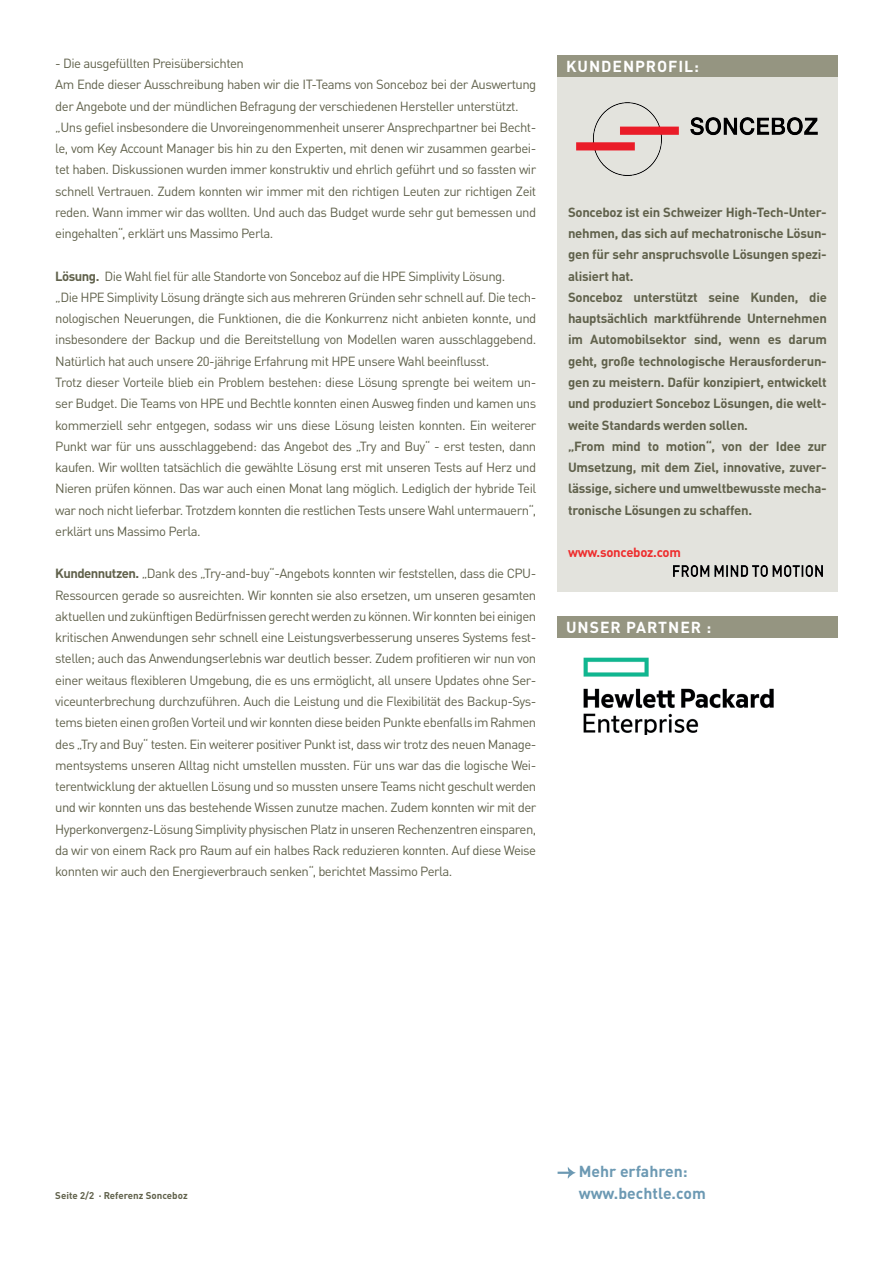
<style>
.page{position:relative;width:893px;height:1263px;background:#fff}
.page>*{position:absolute;margin:0;border:0;box-sizing:border-box;transform-origin:0 0}
.t1{font:700 15.75px/21.3px "Bechtle DIN";color:#6c99b3}
.t2{font:700 15.75px "Bechtle DIN";letter-spacing:.06em;color:#fff}
.t3{font:13.2px/21.3px "Bechtle DIN";letter-spacing:-.04em;color:#60614b}
.t4{font:700 13.2px/21.3px "Bechtle DIN";letter-spacing:-.02em;color:#60614b}
.t5{font:700 13.2px "Bechtle DIN";letter-spacing:-.02em;color:#ee2d2d}
.t6{font:700 9.75px "Bechtle DIN";color:#60614b}
.s1{font-weight:700}
</style>
<div class="page">
<svg style="left:558px;top:1167px;width:18px;height:12px"></svg>
<div style="left:557px;top:77px;width:280px;height:514px;background:#e3e3dd"></div>
<div style="left:558px;top:56px;width:280px;height:21px;background:#959581"></div>
<div style="left:558px;top:616px;width:280px;height:21px;background:#959581"></div>
<img style="left:584px;top:657px;width:190px;height:78px">
<img style="left:576px;top:102px;width:241px;height:74px">
<img style="left:673px;top:566px;width:149px;height:10px">
<p class="t3" style="left:55px;top:51px;width:483px">- Die ausgefüllten Preisübersichten<br>Am Ende dieser Ausschreibung haben wir die IT-Teams von Sonceboz bei der Auswertung der Angebote und der mündlichen Befragung der verschiedenen Hersteller unterstützt. „Uns gefiel insbesondere die Unvoreingenommenheit unserer Ansprechpartner bei Becht&shy;le, vom Key Account Manager bis hin zu den Experten, mit denen wir zusammen gearbei&shy;tet haben. Diskussionen wurden immer konstruktiv und ehrlich geführt und so fassten wir schnell Vertrauen. Zudem konnten wir immer mit den richtigen Leuten zur richtigen Zeit reden. Wann immer wir das wollten. Und auch das Budget wurde sehr gut bemessen und eingehalten“, erklärt uns Massimo Perla.</p>
<p class="t3" style="left:55px;top:264px;width:483px"><span class="s1">Lösung.</span> Die Wahl fiel für alle Standorte von Sonceboz auf die HPE Simplivity Lösung.<br>„Die HPE Simplivity Lösung drängte sich aus mehreren Gründen sehr schnell auf. Die tech&shy;nologischen Neuerungen, die Funktionen, die die Konkurrenz nicht anbieten konnte, und insbesondere der Backup und die Bereitstellung von Modellen waren ausschlaggebend.<br>Natürlich hat auch unsere 20-jährige Erfahrung mit HPE unsere Wahl beeinflusst.<br>Trotz dieser Vorteile blieb ein Problem bestehen: diese Lösung sprengte bei weitem un&shy;ser Budget. Die Teams von HPE und Bechtle konnten einen Ausweg finden und kamen uns kommerziell sehr entgegen, sodass wir uns diese Lösung leisten konnten. Ein weiterer Punkt war für uns ausschlaggebend: das Angebot des „Try and Buy“ - erst testen, dann kaufen. Wir wollten tatsächlich die gewählte Lösung erst mit unseren Tests auf Herz und Nieren prüfen können. Das war auch einen Monat lang möglich. Lediglich der hybride Teil war noch nicht lieferbar. Trotzdem konnten die restlichen Tests unsere Wahl untermauern“, erklärt uns Massimo Perla.</p>
<p class="t3" style="left:55px;top:562px;width:483px;text-align:justify"><span class="s1">Kundennutzen.</span> „Dank des „Try-and-buy“-Angebots konnten wir feststellen, dass die CPU-Ressourcen gerade so ausreichten. Wir konnten sie also ersetzen, um unseren gesamten aktuellen und zukünftigen Bedürfnissen gerecht werden zu können. Wir konnten bei einigen kritischen Anwendungen sehr schnell eine Leistungsverbesserung unseres Systems fest&shy;stellen; auch das Anwendungserlebnis war deutlich besser. Zudem profitieren wir nun von einer weitaus flexibleren Umgebung, die es uns ermöglicht, all unsere Updates ohne Ser&shy;viceunterbrechung durchzuführen. Auch die Leistung und die Flexibilität des Backup-Sys&shy;tems bieten einen großen Vorteil und wir konnten diese beiden Punkte ebenfalls im Rahmen des „Try and Buy“ testen. Ein weiterer positiver Punkt ist, dass wir trotz des neuen Manage&shy;mentsystems unseren Alltag nicht umstellen mussten. Für uns war das die logische Wei&shy;terentwicklung der aktuellen Lösung und so mussten unsere Teams nicht geschult werden und wir konnten uns das bestehende Wissen zunutze machen. Zudem konnten wir mit der Hyperkonvergenz-Lösung Simplivity physischen Platz in unseren Rechenzentren einsparen, da wir von einem Rack pro Raum auf ein halbes Rack reduzieren konnten. Auf diese Weise konnten wir auch den Energieverbrauch senken“, berichtet Massimo Perla.</p>
<p class="t2" style="left:566px;top:53px;width:134px">KUNDENPROFIL:</p>
<p class="t4" style="left:568px;top:200px;width:260px">Sonceboz ist ein Schweizer High-Tech-Unter&shy;nehmen, das sich auf mechatronische Lösun&shy;gen für sehr anspruchsvolle Lösungen spezi&shy;alisiert hat.<br>Sonceboz unterstützt seine Kunden, die hauptsächlich marktführende Unternehmen im Automobilsektor sind, wenn es darum geht, große technologische Herausforderun&shy;gen zu meistern. Dafür konzipiert, entwickelt und produziert Sonceboz Lösungen, die welt&shy;weite Standards werden sollen.<br>„From mind to motion“, von der Idee zur Umsetzung, mit dem Ziel, innovative, zuver&shy;lässige, sichere und umweltbewusste mecha&shy;tronische Lösungen zu schaffen.</p>
<p class="t5" style="left:568px;top:541px;width:114px">www.sonceboz.com</p>
<p class="t2" style="left:566px;top:614px;width:147px">UNSER PARTNER :</p>
<p class="t6" style="left:55px;top:1187px;width:134px">Seite 2/2 · Referenz Sonceboz</p>
<p class="t1" style="left:579px;top:1159px;width:129px">Mehr erfahren: www.bechtle.com</p>
</div>
